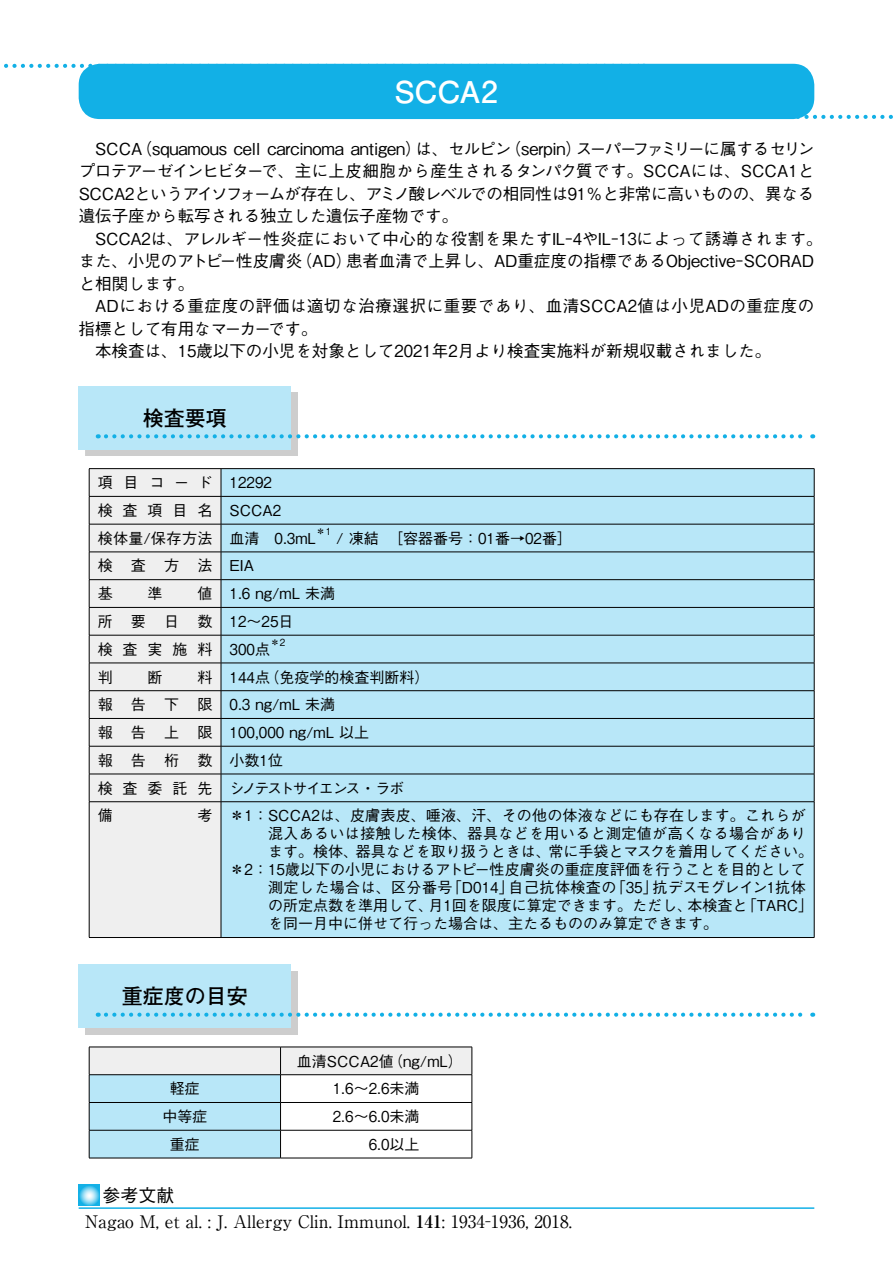
<style>
.page{position:relative;width:893px;height:1263px;background:#fff}
.page>*{position:absolute;margin:0;border:0;box-sizing:border-box;transform-origin:0 0}
.t1{font:700 30px "Futo Go B101 Pro";color:#fff}
.t2{font:700 21px "Futo Go B101 Pro";color:#000}
.t3{font:500 18px "Gothic BBB Pro";color:#000}
.t4{font:17.25px "Ryumin Pro";color:#000}
.t5{font:500 16.5px/22.5px "Gothic BBB Pro";color:#000}
.t6{font:500 15px/27.8px "Gothic BBB Pro";color:#000}
.t7{font:500 15px "Gothic BBB Pro";letter-spacing:.03em;color:#000}
.t8{font:500 15px "Gothic BBB Pro";letter-spacing:.025em;color:#000}
.t9{font:500 15px "Gothic BBB Pro";color:#000;scale:.9 1}
.t10{font:500 15px/27.8px "Gothic BBB Pro";letter-spacing:1.175em;color:#000}
.t11{font:500 9.75px "Gothic BBB Pro";color:#000}
.s1{font-weight:700}
</style>
<div class="page">
<div style="left:79px;top:64px;width:735px;height:55px;background:#12b0e6;border-radius:21px"></div>
<svg style="left:4px;top:64px;width:93px;height:4px"></svg>
<svg style="left:794px;top:115px;width:99px;height:4px"></svg>
<hr style="left:79px;top:1207px;width:735px;height:2px;background:#12b0e6">
<svg style="left:79px;top:1185px;width:20px;height:20px"></svg>
<div style="left:85px;top:392px;width:213px;height:64px;background:#cdcdcd"></div>
<div style="left:79px;top:386px;width:212px;height:64px;background:#b8e7f8"></div>
<svg style="left:106px;top:434px;width:707px;height:4px"></svg>
<div style="left:90px;top:469px;width:131px;height:468px;background:#efefef"></div>
<div style="left:222px;top:469px;width:592px;height:468px;background:#b8e7f8"></div>
<hr style="left:89px;top:468px;width:132px;height:1px;background:#000">
<hr style="left:221px;top:468px;width:593px;height:1px;background:#000">
<hr style="left:89px;top:496px;width:132px;height:1px;background:#000">
<hr style="left:221px;top:496px;width:593px;height:1px;background:#000">
<hr style="left:89px;top:524px;width:132px;height:1px;background:#000">
<hr style="left:221px;top:524px;width:593px;height:1px;background:#000">
<hr style="left:89px;top:552px;width:132px;height:1px;background:#000">
<hr style="left:221px;top:552px;width:593px;height:1px;background:#000">
<hr style="left:89px;top:579px;width:132px;height:1px;background:#000">
<hr style="left:221px;top:579px;width:593px;height:1px;background:#000">
<hr style="left:89px;top:607px;width:132px;height:1px;background:#000">
<hr style="left:221px;top:607px;width:593px;height:1px;background:#000">
<hr style="left:89px;top:635px;width:132px;height:1px;background:#000">
<hr style="left:221px;top:635px;width:593px;height:1px;background:#000">
<hr style="left:89px;top:663px;width:132px;height:1px;background:#000">
<hr style="left:221px;top:663px;width:593px;height:1px;background:#000">
<hr style="left:89px;top:690px;width:132px;height:1px;background:#000">
<hr style="left:221px;top:690px;width:593px;height:1px;background:#000">
<hr style="left:89px;top:718px;width:132px;height:1px;background:#000">
<hr style="left:221px;top:718px;width:593px;height:1px;background:#000">
<hr style="left:89px;top:746px;width:132px;height:1px;background:#000">
<hr style="left:221px;top:746px;width:593px;height:1px;background:#000">
<hr style="left:89px;top:774px;width:132px;height:1px;background:#000">
<svg style="left:89px;top:469px;width:1px;height:332px"></svg>
<hr style="left:221px;top:774px;width:593px;height:1px;background:#000">
<svg style="left:814px;top:469px;width:1px;height:332px"></svg>
<hr style="left:89px;top:801px;width:132px;height:1px;background:#000">
<hr style="left:89px;top:802px;width:1px;height:135px;background:#000">
<hr style="left:221px;top:801px;width:593px;height:1px;background:#000">
<hr style="left:814px;top:802px;width:1px;height:135px;background:#000">
<hr style="left:89px;top:937px;width:132px;height:1px;background:#000">
<hr style="left:221px;top:937px;width:593px;height:1px;background:#000">
<svg style="left:221px;top:469px;width:1px;height:332px"></svg>
<hr style="left:221px;top:802px;width:1px;height:135px;background:#000">
<div style="left:85px;top:971px;width:213px;height:64px;background:#cdcdcd"></div>
<div style="left:79px;top:964px;width:212px;height:64px;background:#b8e7f8"></div>
<svg style="left:106px;top:1012px;width:707px;height:5px"></svg>
<hr style="left:89px;top:1158px;width:192px;height:1px;background:#000">
<svg style="left:89px;top:1047px;width:384px;height:111px"></svg>
<hr style="left:281px;top:1158px;width:191px;height:1px;background:#000">
<h1 class="t1" style="left:394px;top:67px;width:105px">SCCA2</h1>
<p class="t5" style="left:79px;top:135px;width:745px">　SCCA（squamous cell carcinoma antigen）は、セルピン（serpin）スーパーファミリーに属するセリンプロテアーゼインヒビターで、主に上皮細胞から産生されるタンパク質です。SCCAには、SCCA1とSCCA2というアイソフォームが存在し、アミノ酸レベルでの相同性は91％と非常に高いものの、異なる遺伝子座から転写される独立した遺伝子産物です。<br>　SCCA2は、アレルギー性炎症において中心的な役割を果たすIL－4やIL－13によって誘導されます。また、小児のアトピー性皮膚炎（AD）患者血清で上昇し、AD重症度の指標であるObjective－SCORADと相関します。<br>　ADにおける重症度の評価は適切な治療選択に重要であり、血清SCCA2値は小児ADの重症度の指標として有用なマーカーです。<br>　本検査は、15歳以下の小児を対象として2021年2月より検査実施料が新規収載されました。</p>
<p class="t2" style="left:143px;top:401px;width:85px">検査要項</p>
<p class="t6" style="left:98px;top:467px;width:220px">項 目 コード 12292<br>検査項目名 SCCA2<br>検体量/保存方法 血清　0.3mL</p>
<p class="t11" style="left:316px;top:523px;width:17px">＊1</p>
<p class="t6" style="left:336px;top:522px;width:237px">/ 凍結　［容器番号：01番→02番］</p>
<p class="t10" style="left:98px;top:550px;width:158px">検査方法EIA基</p>
<p class="t6" style="left:98px;top:578px;width:239px;text-indent:100px">値 1.6 ng/mL 未満所 要 日 数 12～25日<br>検査実施料 300点</p>
<p class="t6" style="left:148px;top:578px;width:16px">準</p>
<p class="t11" style="left:270px;top:634px;width:17px">＊2</p>
<p class="t6" style="left:98px;top:661px;width:333px;text-indent:100px">料 144点（免疫学的検査判断料）報 告 下 限 0.3 ng/mL 未満<br>報 告 上 限 100,000 ng/mL 以上<br>報告桁数小数1位<br>検 査 委 託 先 シノテストサイエンス・ラボ<br>備</p>
<p class="t6" style="left:98px;top:661px;width:16px">判</p>
<p class="t6" style="left:148px;top:661px;width:16px">断</p>
<p class="t6" style="left:197px;top:800px;width:610px">考 ＊1： SCCA2は、皮膚表皮、唾液、汗、その他の体液などにも存在します。これらが</p>
<p class="t8" style="left:268px;top:822px;width:539px">混入あるいは接触した検体、器具などを用いると測定値が高くなる場合があり</p>
<p class="t6" style="left:268px;top:836px;width:547px">ます。検体、器具などを取り扱うときは、常に手袋とマスクを着用してください。</p>
<p class="t6" style="left:229px;top:854px;width:578px">＊2： 15歳以下の小児におけるアトピー性皮膚炎の重症度評価を行うことを目的として</p>
<p class="t7" style="left:268px;top:876px;width:539px">測定した場合は、区分番号「D014」自己抗体検査の「35」抗デスモグレイン1抗体</p>
<p class="t6" style="left:268px;top:890px;width:547px">の所定点数を準用して、月1回を限度に算定できます。ただし、本検査と「TARC」</p>
<p class="t6" style="left:268px;top:908px;width:451px">を同一月中に併せて行った場合は、主たるもののみ算定できます。</p>
<p class="t2" style="left:122px;top:979px;width:127px">重症度の目安</p>
<p class="t6" style="left:297px;top:1045px;width:167px">血清SCCA2値（ng/mL）</p>
<p class="t6" style="left:170px;top:1073px;width:31px">軽症</p>
<p class="t9" style="left:333px;top:1076px;width:98px">1.6～2.6未満</p>
<p class="t6" style="left:162px;top:1101px;width:46px">中等症</p>
<p class="t9" style="left:333px;top:1104px;width:98px">2.6～6.0未満</p>
<p class="t6" style="left:170px;top:1128px;width:31px">重症</p>
<p class="t9" style="left:369px;top:1132px;width:58px">6.0以上</p>
<p class="t3" style="left:103px;top:1181px;width:73px">参考文献</p>
<p class="t4" style="left:85px;top:1208px;width:488px">Nagao M, et al. : J. Allergy Clin. Immunol. <span class="s1">141</span>: 1934-1936, 2018.</p>
</div>
